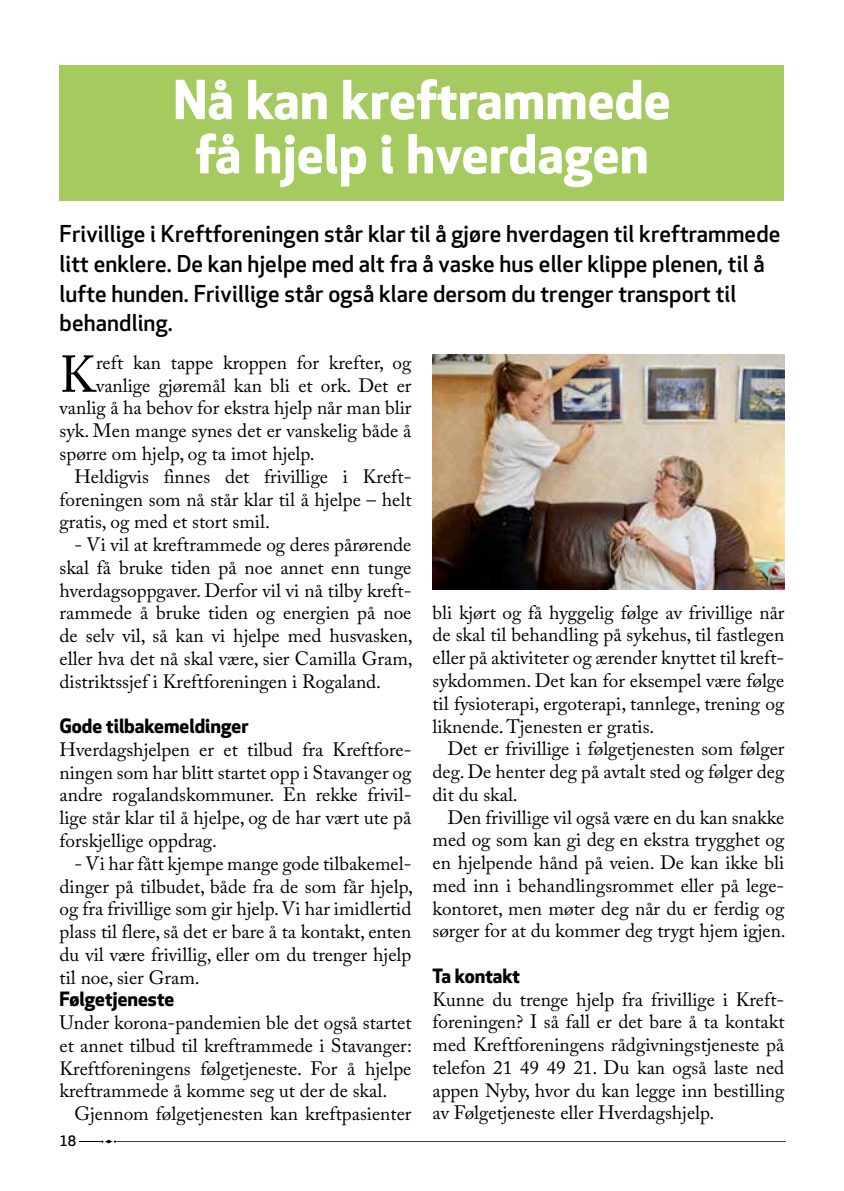
<style>
.page{position:relative;width:844px;height:1191px;background:#fff}
.page>*{position:absolute;margin:0;border:0;box-sizing:border-box;transform-origin:0 0}
.t1{font:52.5px/54.2px "Apex New PS Bold Tabular";letter-spacing:.005em;color:#fff;text-align:center}
.t2{font:51.27px "Adobe Caslon Pro";color:#000}
.t3{font:22.75px/29.8px "Apex New PS Medium Tabular";letter-spacing:.005em;color:#000}
.t4{font:19.25px/22.8px "Adobe Caslon Pro";color:#000;text-align:justify}
.t5{font:19.25px "Apex New PS Bold Tabular";color:#000}
.t6{font:14px "Apex New PS Medium Tabular";color:#000}
</style>
<div class="page">
<svg style="left:79px;top:1139px;width:37px;height:4px"></svg>
<hr style="left:116px;top:1141px;width:669px;height:1px;background:#000">
<div style="left:60px;top:66px;width:724px;height:135px;background:#a5ca5f"></div>
<img style="left:432px;top:355px;width:352px;height:234px">
<h1 class="t1" style="left:173px;top:74px;width:498px">Nå kan kreftrammede få hjelp i hverdagen</h1>
<p class="t3" style="left:60px;top:219px;width:722px">Frivillige i Kreftforeningen står klar til å gjøre hverdagen til kreftrammede litt enklere. De kan hjelpe med alt fra å vaske hus eller klippe plenen, til å lufte hunden. Frivillige står også klare dersom du trenger transport til behandling.</p>
<h2 class="t2" style="left:60px;top:344px;width:38px">K</h2>
<p class="t4" style="left:96px;top:351px;width:317px">reft kan tappe kroppen for krefter, og</p>
<p class="t4" style="left:96px;top:374px;width:317px">vanlige gjøremål kan bli et ork. Det er</p>
<p class="t4" style="left:60px;top:396px;width:353px">vanlig å ha behov for ekstra hjelp når man blir</p>
<p class="t4" style="left:60px;top:419px;width:353px">syk. Men mange synes det er vanskelig både å</p>
<p class="t4" style="left:60px;top:442px;width:257px">spørre om hjelp, og ta imot hjelp.</p>
<p class="t4" style="left:74px;top:465px;width:336px">Heldigvis finnes det frivillige i Kreft-</p>
<p class="t4" style="left:60px;top:487px;width:353px">foreningen som nå står klar til å hjelpe – helt</p>
<p class="t4" style="left:60px;top:510px;width:212px">gratis, og med et stort smil.</p>
<p class="t4" style="left:60px;top:533px;width:354px;text-indent:15px">- Vi vil at kreftrammede og deres pårørende skal få bruke tiden på noe annet enn tunge hverdagsoppgaver. Derfor vil vi nå tilby kreft&shy;rammede å bruke tiden og energien på noe de selv vil, så kan vi hjelpe med husvasken, eller hva det nå skal være, sier Camilla Gram, distriktssjef i Kreftforeningen i Rogaland.</p>
<p class="t5" style="left:60px;top:715px;width:190px">Gode tilbakemeldinger</p>
<p class="t4" style="left:60px;top:738px;width:353px">Hverdagshjelpen er et tilbud fra Kreftfore&shy;ningen som har blitt startet opp i Stavanger og andre rogalandskommuner. En rekke frivil&shy;lige står klar til å hjelpe, og de har vært ute på forskjellige oppdrag.</p>
<p class="t4" style="left:60px;top:851px;width:355px;text-indent:15px">- Vi har fått kjempe mange gode tilbakemel&shy;dinger på tilbudet, både fra de som får hjelp, og fra frivillige som gir hjelp. Vi har imidlertid plass til flere, så det er bare å ta kontakt, enten du vil være frivillig, eller om du trenger hjelp til noe, sier Gram.</p>
<p class="t5" style="left:60px;top:988px;width:116px">Følgetjeneste</p>
<p class="t4" style="left:60px;top:1011px;width:354px">Under korona-pandemien ble det også startet et annet tilbud til kreftrammede i Stavanger:<br>Kreftforeningens følgetjeneste. For å hjelpe kreftrammede å komme seg ut der de skal.</p>
<p class="t4" style="left:74px;top:1102px;width:338px">Gjennom følgetjenesten kan kreftpasienter</p>
<p class="t4" style="left:432px;top:600px;width:353px">bli kjørt og få hyggelig følge av frivillige når de skal til behandling på sykehus, til fastlegen eller på aktiviteter og ærender knyttet til kreft&shy;sykdommen. Det kan for eksempel være følge til fysioterapi, ergoterapi, tannlege, trening og liknende. Tjenesten er gratis.</p>
<p class="t4" style="left:432px;top:737px;width:353px;text-indent:15px">Det er frivillige i følgetjenesten som følger deg. De henter deg på avtalt sted og følger deg dit du skal.</p>
<p class="t4" style="left:432px;top:805px;width:355px;text-indent:15px">Den frivillige vil også være en du kan snakke med og som kan gi deg en ekstra trygghet og en hjelpende hånd på veien. De kan ikke bli med inn i behandlingsrommet eller på lege&shy;kontoret, men møter deg når du er ferdig og sørger for at du kommer deg trygt hjem igjen.</p>
<p class="t5" style="left:432px;top:964px;width:89px">Ta kontakt</p>
<p class="t4" style="left:432px;top:987px;width:353px">Kunne du trenge hjelp fra frivillige i Kreft&shy;foreningen? I så fall er det bare å ta kontakt med Kreftforeningens rådgivningstjeneste på telefon 21 49 49 21. Du kan også laste ned appen Nyby, hvor du kan legge inn bestilling av Følgetjeneste eller Hverdagshjelp.</p>
<p class="t6" style="left:60px;top:1132px;width:18px">18</p>
</div>
